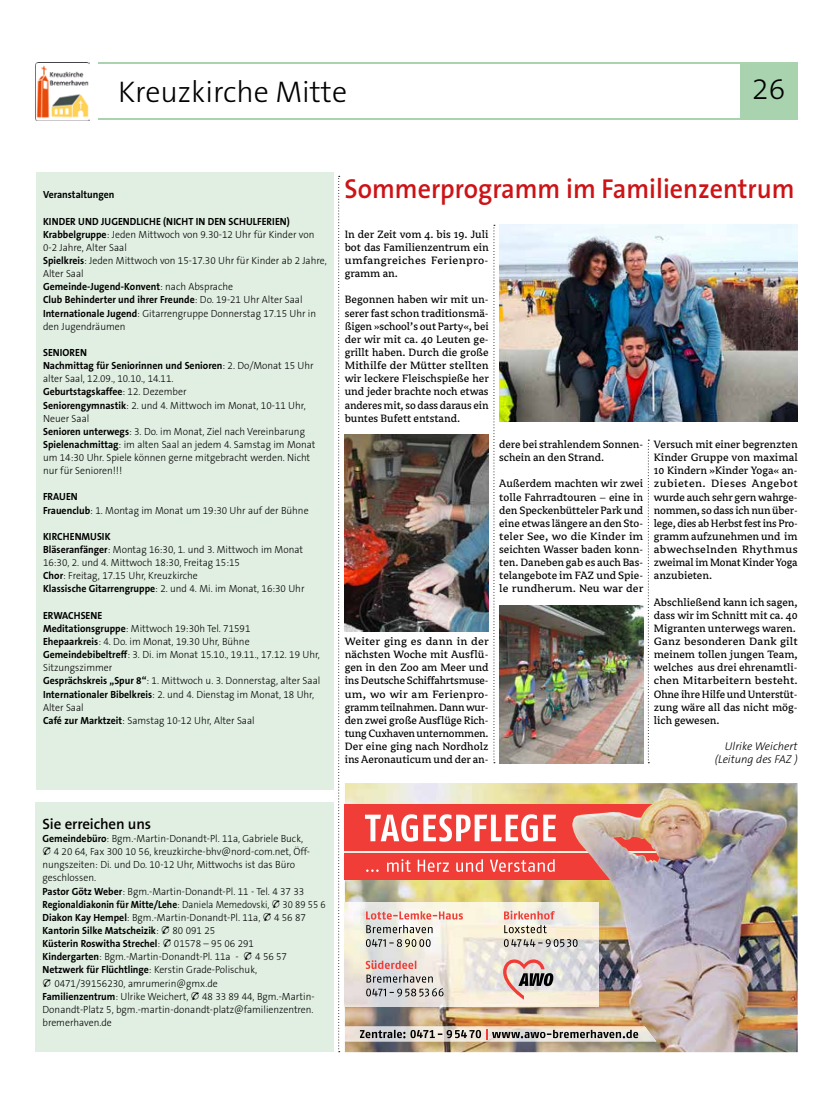
<style>
.page{position:relative;width:833px;height:1117px;background:#fff}
.page>*{position:absolute;margin:0;border:0;box-sizing:border-box;transform-origin:0 0}
.t1{font:300 30px "The Sans B3";color:#000}
.t2{font:600 27.5px "The Sans B6";color:#cd1316;scale:.95 1}
.t3{font:600 15px "The Sans B6";letter-spacing:-.01em;color:#000}
.t4{font:11.88px/13.1px "Avance";color:#000;text-align:justify}
.t5{font:11.88px/13.1px "Avance";color:#000;text-align:justify;scale:1.05 1}
.t6{font:italic 300 11.25px/13.1px "The Sans B3";color:#000;text-align:right}
.t7{font:300 10.38px/13.1px "The Sans B3";color:#000;scale:.95 1}
.t8{font:700 10.38px/13.1px "The Sans B7";color:#000;scale:.95 1}
.t9{font:700 10.38px "The Sans B7";color:#000;scale:.91 1}
.s1{font-family:"The Sans B7";font-weight:700}
.s2{font-family:"The Sans B3";font-weight:300}
.s3{font-family:"European Pi Three";font-weight:400;font-size:11.25px}
</style>
<div class="page">
<div style="left:36px;top:172px;width:298px;height:617px;background:#e1efe2"></div>
<div style="left:35px;top:802px;width:299px;height:249px;background:#e1efe2"></div>
<svg style="left:338px;top:176px;width:2px;height:874px"></svg>
<svg style="left:493px;top:225px;width:2px;height:538px"></svg>
<svg style="left:648px;top:439px;width:1px;height:324px"></svg>
<img style="left:345px;top:783px;width:452px;height:268px">
<img style="left:345px;top:901px;width:253px;height:104px">
<img style="left:345px;top:1026px;width:311px;height:15px">
<svg style="left:360px;top:1028px;width:278px;height:10px;background:#a49e98"></svg>
<svg style="left:504px;top:910px;width:73px;height:36px;background:#d9c8bc"></svg>
<svg style="left:366px;top:911px;width:97px;height:35px;background:#dccac1"></svg>
<svg style="left:366px;top:988px;width:77px;height:8px"></svg>
<svg style="left:366px;top:974px;width:67px;height:8px"></svg>
<svg style="left:366px;top:960px;width:50px;height:8px"></svg>
<svg style="left:503px;top:959px;width:50px;height:40px;background:#c7aba4"></svg>
<div style="left:344px;top:804px;width:337px;height:47px;background:#f13d37"></div>
<div style="left:344px;top:852px;width:337px;height:27px;background:#f13d37"></div>
<svg style="left:365px;top:814px;width:191px;height:27px"></svg>
<svg style="left:366px;top:859px;width:188px;height:12px"></svg>
<img style="left:572px;top:788px;width:129px;height:143px">
<img style="left:344px;top:434px;width:144px;height:197px">
<img style="left:499px;top:225px;width:298px;height:197px">
<img style="left:499px;top:605px;width:144px;height:158px">
<hr style="left:98px;top:118px;width:699px;height:1px;background:#a8d3ae">
<div style="left:740px;top:62px;width:57px;height:57px;background:#a8d3ae"></div>
<hr style="left:98px;top:62px;width:699px;height:2px;background:#a8d3ae">
<img style="left:35px;top:62px;width:54px;height:58px">
<h1 class="t1" style="left:118px;top:77px;width:230px">Kreuzkirche Mitte</h1>
<h1 class="t1" style="left:752px;top:74px;width:35px">26</h1>
<p class="t8" style="left:43px;top:189px;width:77px">Veranstaltungen</p>
<p class="t8" style="left:43px;top:215px;width:261px">KINDER UND JUGENDLICHE (NICHT IN DEN SCHULFERIEN)</p>
<p class="t7" style="left:43px;top:228px;width:300px"><span class="s1">Krabbelgruppe</span>: Jeden Mittwoch von 9.30-12 Uhr für Kinder von 0-2 Jahre, Alter Saal<br><span class="s1">Spielkreis</span>: Jeden Mittwoch von 15-17.30 Uhr für Kinder ab 2 Jahre, Alter Saal</p>
<p class="t8" style="left:43px;top:280px;width:275px">Gemeinde-Jugend-Konvent<span class="s2">: nach Absprache<br></span>Club Behinderter und ihrer Freunde<span class="s2">: Do. 19-21 Uhr Alter Saal</span></p>
<p class="t7" style="left:43px;top:307px;width:289px"><span class="s1">Internationale Jugend</span>: Gitarrengruppe Donnerstag 17.15 Uhr in den Jugendräumen</p>
<p class="t8" style="left:43px;top:346px;width:286px">SENIOREN<br>Nachmittag für Seniorinnen und Senioren<span class="s2">: 2. Do/Monat 15 Uhr</span></p>
<p class="t7" style="left:43px;top:372px;width:139px">alter Saal, 12.09., 10.10., 14.11.</p>
<p class="t8" style="left:43px;top:385px;width:153px">Geburtstagskaffee<span class="s2">: 12. Dezember</span></p>
<p class="t7" style="left:43px;top:399px;width:288px"><span class="s1">Seniorengymnastik</span>: 2. und 4. Mittwoch im Monat, 10-11 Uhr, Neuer Saal<br><span class="s1">Senioren unterwegs</span>: 3. Do. im Monat, Ziel nach Vereinbarung <span class="s1">Spielenachmittag</span>: im alten Saal an jedem 4. Samstag im Monat um 14:30 Uhr. Spiele können gerne mitgebracht werden. Nicht nur für Senioren!!!</p>
<p class="t8" style="left:43px;top:490px;width:38px">FRAUEN</p>
<p class="t7" style="left:43px;top:504px;width:281px"><span class="s1">Frauenclub</span>: 1. Montag im Monat um 19:30 Uhr auf der Bühne</p>
<p class="t8" style="left:43px;top:530px;width:73px">KIRCHENMUSIK</p>
<p class="t7" style="left:43px;top:543px;width:277px"><span class="s1">Bläseranfänger</span>: Montag 16:30, 1. und 3. Mittwoch im Monat 16:30, 2. und 4. Mittwoch 18:30, Freitag 15:15<br><span class="s1">Chor</span>: Freitag, 17.15 Uhr, Kreuzkirche<br><span class="s1">Klassische Gitarrengruppe</span>: 2. und 4. Mi. im Monat, 16:30 Uhr</p>
<p class="t8" style="left:43px;top:608px;width:64px">ERWACHSENE</p>
<p class="t7" style="left:43px;top:622px;width:293px"><span class="s1">Meditationsgruppe</span>: Mittwoch 19:30h Tel. 71591<br><span class="s1">Ehepaarkreis</span>: 4. Do. im Monat, 19.30 Uhr, Bühne <span class="s1">Gemeindebibeltreff</span>: 3. Di. im Monat 15.10., 19.11., 17.12. 19 Uhr, Sitzungszimmer<br><span class="s1">Gesprächskreis „Spur 8“</span>: 1. Mittwoch u. 3. Donnerstag, alter Saal <span class="s1">Internationaler Bibelkreis</span>: 2. und 4. Dienstag im Monat, 18 Uhr, Alter Saal<br><span class="s1">Café zur Marktzeit</span>: Samstag 10-12 Uhr, Alter Saal</p>
<h2 class="t2" style="left:344px;top:175px;width:475px">Sommerprogramm im Familienzentrum</h2>
<p class="t4" style="left:345px;top:228px;width:145px">In der Zeit vom 4. bis 19. Juli bot das Familienzentrum ein umfangreiches Ferienpro&shy;gramm an.</p>
<p class="t4" style="left:345px;top:293px;width:145px">Begonnen haben wir mit un&shy;serer fast schon traditionsmä&shy;ßigen »school’s out Party«, bei der wir mit ca. 40 Leuten ge&shy;grillt haben. Durch die große Mithilfe der Mütter stellten wir leckere Fleischspieße her und jeder brachte noch etwas anderes mit, so dass daraus ein buntes Bufett entstand.</p>
<p class="t5" style="left:345px;top:635px;width:139px">Weiter ging es dann in der nächsten Woche mit Ausflü&shy;gen in den Zoo am Meer und ins Deutsche Schiffahrtsmuse&shy;um, wo wir am Ferienpro&shy;gramm teilnahmen. Dann wur&shy;den zwei große Ausflüge Rich&shy;tung Cuxhaven unternommen.<br>Der eine ging nach Nordholz ins Aeronauticum und der an-</p>
<p class="t4" style="left:499px;top:438px;width:145px">dere bei strahlendem Sonnen&shy;schein an den Strand.</p>
<p class="t4" style="left:499px;top:477px;width:145px">Außerdem machten wir zwei tolle Fahrradtouren – eine in den Speckenbütteler Park und eine etwas längere an den Sto&shy;teler See, wo die Kinder im seichten Wasser baden konn&shy;ten. Daneben gab es auch Bas&shy;telangebote im FAZ und Spie&shy;le rundherum. Neu war der</p>
<p class="t4" style="left:654px;top:438px;width:145px">Versuch mit einer begrenzten Kinder Gruppe von maximal 10 Kindern »Kinder Yoga« an&shy;zubieten. Dieses Angebot wurde auch sehr gern wahrge&shy;nommen, so dass ich nun über&shy;lege, dies ab Herbst fest ins Pro&shy;gramm aufzunehmen und im abwechselnden Rhythmus zweimal im Monat Kinder Yoga anzubieten.</p>
<p class="t4" style="left:654px;top:595px;width:145px;text-align:left">Abschließend kann ich sagen, dass wir im Schnitt mit ca. 40<br>Migranten unterwegs waren.<br>Ganz besonderen Dank gilt meinem tollen jungen Team, welches aus drei ehrenamtli&shy;chen Mitarbeitern besteht.<br>Ohne ihre Hilfe und Unterstüt&shy;zung wäre all das nicht mög&shy;lich gewesen.</p>
<p class="t6" style="left:715px;top:740px;width:84px">Ulrike Weichert (Leitung des FAZ )</p>
<h3 class="t3" style="left:43px;top:815px;width:110px">Sie erreichen uns</h3>
<p class="t7" style="left:43px;top:832px;width:283px"><span class="s1">Gemeindebüro</span>: Bgm.-Martin-Donandt-Pl. 11a, Gabriele Buck, <span class="s3">T</span> 4 20 64, Fax 300 10 56, kreuzkirche-bhv@nord-com.net, Öff&shy;nungszeiten: Di. und Do. 10-12 Uhr, Mittwochs ist das Büro geschlossen.<br><span class="s1">Pastor Götz Weber</span>: Bgm.-Martin-Donandt-Pl. 11 - Tel. 4 37 33</p>
<p class="t9" style="left:43px;top:898px;width:313px">Regionaldiakonin für Mitte/Lehe<span class="s2">: Daniela Memedovski,</span> <span class="s3">T</span> <span class="s2">30 89 55 6</span></p>
<p class="t7" style="left:43px;top:910px;width:279px"><span class="s1">Diakon Kay Hempel</span>: Bgm.-Martin-Donandt-Pl. 11a, <span class="s3">T</span> 4 56 87</p>
<p class="t8" style="left:43px;top:924px;width:224px">Kantorin Silke Matscheizik<span class="s2">:</span> <span class="s3">T</span> <span class="s2">80 091 25<br></span>Küsterin Roswitha Strechel<span class="s2">:</span> <span class="s3">T</span> <span class="s2">01578 – 95 06 291</span></p>
<p class="t7" style="left:43px;top:950px;width:288px"><span class="s1">Kindergarten</span>: Bgm.-Martin-Donandt-Pl. 11a - <span class="s3">T</span> 4 56 57<br><span class="s1">Netzwerk für Flüchtlinge</span>: Kerstin Grade-Polischuk,<br><span class="s3">T</span> 0471/39156230, amrumerin@gmx.de<br><span class="s1">Familienzentrum</span>: Ulrike Weichert, <span class="s3">T</span> 48 33 89 44, Bgm.-Martin-Donandt-Platz 5, bgm.-martin-donandt-platz@familienzentren. bremerhaven.de</p>
</div>
